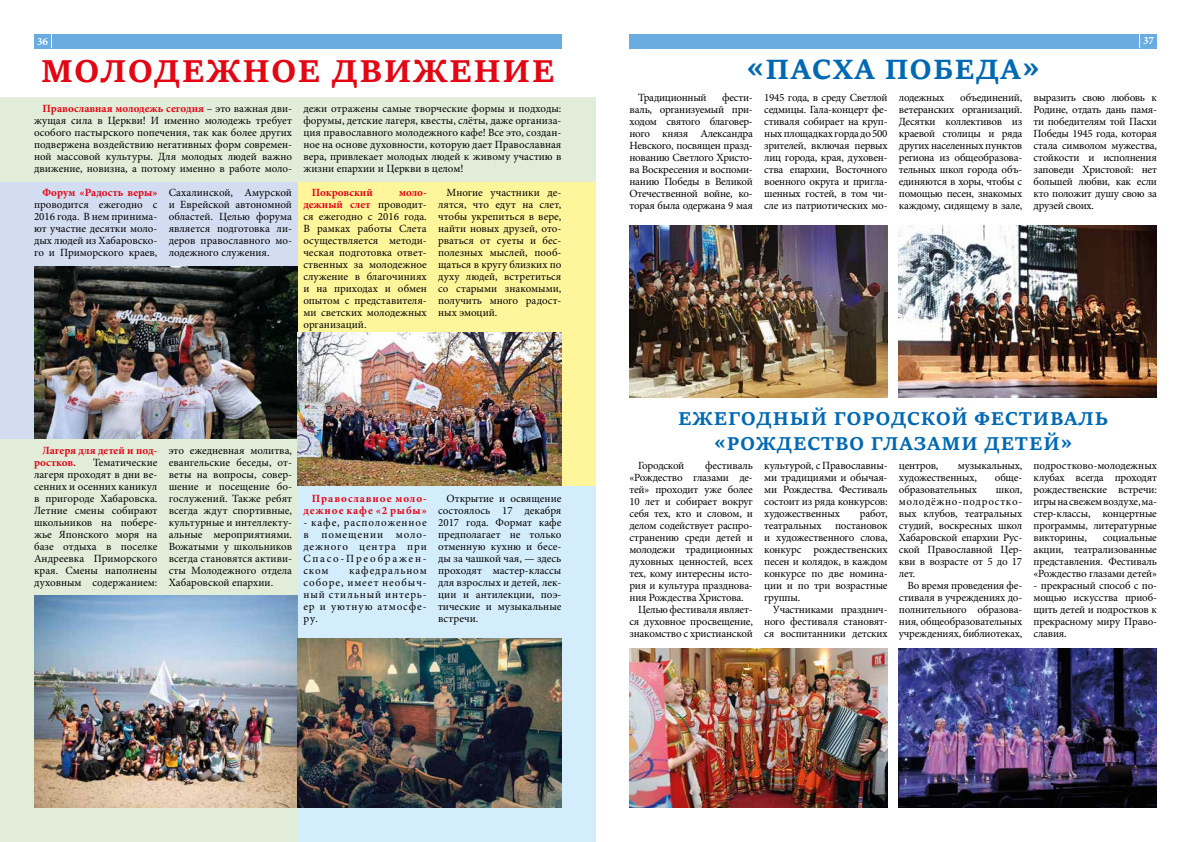
<style>
.page{position:relative;width:1191px;height:842px;background:#fff}
.page>*{position:absolute;margin:0;border:0;box-sizing:border-box;transform-origin:0 0}
.t1{font:700 34px "Sitka Text";letter-spacing:.045em;color:#e30613}
.t2{font:700 30px "Sitka Text";letter-spacing:.045em;color:#0069b4}
.t3{font:700 20px/25px "Sitka Text";letter-spacing:.045em;color:#0069b4;text-align:center}
.t4{font:11px/12px "Minion Pro";letter-spacing:-.015em;color:#000;text-align:justify}
.t5{font:700 11px/12px "Minion Pro";letter-spacing:.015em;color:#e30613}
.t6{font:700 11px/12px "Minion Pro";letter-spacing:.08em;color:#e30613;text-align:right}
.t7{font:700 11px "Minion Pro";color:#fff}
.s1{font-weight:700;color:#e30613}
</style>
<div class="page">
<div style="left:34px;top:34px;width:527px;height:14px;background:#69acdf"></div>
<div style="left:629px;top:34px;width:528px;height:14px;background:#69acdf"></div>
<svg style="left:51px;top:34px;width:1px;height:14px"></svg>
<svg style="left:1139px;top:34px;width:1px;height:14px"></svg>
<div style="left:0;top:438px;width:298px;height:404px;background:#e2edd9"></div>
<div style="left:0;top:97px;width:595px;height:85px;background:#e2edd9"></div>
<div style="left:298px;top:486px;width:297px;height:356px;background:#d4edfc"></div>
<div style="left:0;top:182px;width:298px;height:256px;background:#d3ddf2"></div>
<div style="left:298px;top:182px;width:297px;height:304px;background:#fff69b"></div>
<img style="left:34px;top:266px;width:264px;height:172px">
<img style="left:298px;top:333px;width:263px;height:153px">
<img style="left:34px;top:595px;width:264px;height:213px">
<img style="left:298px;top:638px;width:263px;height:170px">
<img style="left:629px;top:225px;width:258px;height:172px">
<img style="left:899px;top:225px;width:258px;height:172px">
<img style="left:629px;top:648px;width:258px;height:160px">
<img style="left:899px;top:648px;width:258px;height:160px">
<p class="t7" style="left:37px;top:34px;width:12px">36</p>
<p class="t7" style="left:1143px;top:33px;width:12px">37</p>
<h1 class="t1" style="left:41px;top:44px;width:515px">МОЛОДЕЖНОЕ ДВИЖЕНИЕ</h1>
<p class="t4" style="left:34px;top:102px;width:259px;text-indent:9px"><span class="s1">Православная молодежь сегодня</span> – это важная дви&shy;жущая сила в Церкви! И именно молодежь требует особого пастырского попечения, так как более других подвержена воздействию негативных форм современ&shy;ной массовой культуры. Для молодых людей важно движение, новизна, а потому именно в работе моло-</p>
<p class="t5" style="left:43px;top:186px;width:116px">Форум «Радость веры»</p>
<p class="t4" style="left:34px;top:199px;width:125px">проводится ежегодно с 2016 года. В нем принима&shy;ют участие десятки моло&shy;дых людей из Хабаровско&shy;го и Приморского краев,</p>
<h2 class="t2" style="left:745px;top:46px;width:297px">«ПАСХА ПОБЕДА»</h2>
<p class="t4" style="left:899px;top:91px;width:125px;text-indent:61px">объединений, ветеранских организаций.<br>Десятки коллективов из краевой столицы и ряда других населенных пунктов региона из общеобразова&shy;тельных школ города объ&shy;единяются в хоры, чтобы с помощью песен, знакомых каждому, сидящему в зале,</p>
<p class="t4" style="left:1033px;top:92px;width:125px">выразить свою любовь к Родине, отдать дань памя&shy;ти победителям той Пасхи Победы 1945 года, которая стала символом мужества, стойкости и исполнения заповеди Христовой: нет большей любви, как если кто положит душу свою за друзей своих.</p>
<p class="t4" style="left:629px;top:91px;width:125px;text-indent:93px">фести&shy;валь, организуемый при&shy;ходом святого благовер&shy;ного князя Александра Невского, посвящен празд&shy;нованию Светлого Христо&shy;ва Воскресения и воспоми&shy;нанию Победы в Великой Отечественной войне, ко&shy;торая была одержана 9 мая</p>
<p class="t4" style="left:638px;top:91px;width:70px">Традиционный</p>
<p class="t4" style="left:764px;top:91px;width:125px">1945 года, в среду Светлой седмицы. Гала-концерт фе&shy;стиваля собирает на круп&shy;ных площадках горда до 500 зрителей, включая первых лиц города, края, духовен&shy;ства епархии, Восточного военного округа и пригла&shy;шенных гостей, в том чи&shy;сле из патриотических мо-</p>
<p class="t4" style="left:899px;top:91px;width:47px">лодежных</p>
<p class="t4" style="left:303px;top:102px;width:259px">дежи отражены самые творческие формы и подходы: форумы, детские лагеря, квесты, слёты, даже организа&shy;ция православного молодежного кафе! Все это, создан&shy;ное на основе духовности, которую дает Православная вера, привлекает молодых людей к живому участию в жизни епархии и Церкви в целом!</p>
<p class="t4" style="left:169px;top:187px;width:125px">Сахалинской, Амурской и Еврейской автономной областей. Целью форума является подготовка ли&shy;деров православного мо&shy;лодежного служения.</p>
<p class="t4" style="left:438px;top:186px;width:125px;text-indent:9px">Многие участники де&shy;лятся, что едут на слет, чтобы укрепиться в вере, найти новых друзей, ото&shy;рваться от суеты и бес&shy;полезных мыслей, пооб&shy;щаться в кругу близких по духу людей, встретиться со старыми знакомыми, получить много радост&shy;ных эмоций.</p>
<p class="t5" style="left:312px;top:186px;width:62px">Покровский</p>
<p class="t4" style="left:303px;top:186px;width:125px;text-indent:96px"><span class="s1">моло&shy;дежный слет</span> проводит&shy;ся ежегодно с 2016 года.<br>В рамках работы Слета осуществляется методи&shy;ческая подготовка ответ&shy;ственных за молодежное служение в благочиниях и на приходах и обмен опытом с представителя&shy;ми светских молодежных организаций.</p>
<p class="t5" style="left:34px;top:445px;width:125px;text-indent:9px">Лагеря для детей и под&shy;ростков.</p>
<p class="t4" style="left:34px;top:457px;width:125px;text-indent:59px">Тематические лагеря проходят в дни ве&shy;сенних и осенних каникул в пригороде Хабаровска.<br>Летние смены собирают школьников на побере&shy;жье Японского моря на базе отдыха в поселке Андреевка Приморского края. Смены наполнены духовным содержанием:</p>
<p class="t4" style="left:169px;top:445px;width:125px">это ежедневная молитва, евангельские беседы, от&shy;веты на вопросы, совер&shy;шение и посещение бо&shy;гослужений. Также ребят всегда ждут спортивные, культурные и интеллекту&shy;альные мероприятиями.<br>Вожатыми у школьников всегда становятся активи&shy;сты Молодежного отдела Хабаровской епархии.</p>
<p class="t6" style="left:303px;top:492px;width:125px">Православное моло&shy;дежное кафе «2 рыбы»</p>
<p class="t4" style="left:303px;top:516px;width:125px">- кафе, расположенное в помещении моло&shy;дежного центра при Спасо-Преображен&shy;ском</p>
<p class="t4" style="left:303px;top:564px;width:125px;text-indent:46px">кафедральном соборе, имеет необыч&shy;ный стильный интерь&shy;ер и уютную атмосфе&shy;ру.</p>
<p class="t4" style="left:438px;top:492px;width:125px;text-indent:9px">Открытие и освящение состоялось 17 декабря 2017 года. Формат кафе предполагает не только отменную кухню и бесе&shy;ды за чашкой чая, — здесь проходят мастер-классы для взрослых и детей, лек&shy;ции и антилекции, поэ&shy;тические и музыкальные встречи.</p>
<h3 class="t3" style="left:678px;top:404px;width:431px">ЕЖЕГОДНЫЙ ГОРОДСКОЙ ФЕСТИВАЛЬ «РОЖДЕСТВО ГЛАЗАМИ ДЕТЕЙ»</h3>
<p class="t4" style="left:638px;top:459px;width:48px">Городской</p>
<p class="t4" style="left:705px;top:459px;width:49px">фестиваль</p>
<p class="t4" style="left:629px;top:471px;width:125px">«Рождество глазами де-</p>
<p class="t4" style="left:629px;top:483px;width:125px">тей» проходит уже более</p>
<p class="t4" style="left:629px;top:495px;width:125px">10 лет и собирает вокруг</p>
<p class="t4" style="left:629px;top:507px;width:125px">себя тех, кто и словом, и</p>
<p class="t4" style="left:629px;top:519px;width:125px">делом содействует распро-</p>
<p class="t4" style="left:629px;top:531px;width:125px">странению среди детей и</p>
<p class="t4" style="left:629px;top:543px;width:125px">молодежи традиционных</p>
<p class="t4" style="left:629px;top:555px;width:125px">духовных ценностей, всех</p>
<p class="t4" style="left:629px;top:567px;width:125px">тех, кому интересны исто-</p>
<p class="t4" style="left:629px;top:579px;width:125px">рия и культура празднова-</p>
<p class="t4" style="left:629px;top:591px;width:116px">ния Рождества Христова.</p>
<p class="t4" style="left:638px;top:603px;width:116px">Целью фестиваля являет-</p>
<p class="t4" style="left:629px;top:615px;width:125px">ся духовное просвещение,</p>
<p class="t4" style="left:629px;top:627px;width:125px">знакомство с христианской</p>
<p class="t4" style="left:764px;top:459px;width:125px">культурой, с Православны&shy;ми традициями и обычая&shy;ми Рождества. Фестиваль состоит из ряда конкурсов: художественных</p>
<p class="t4" style="left:764px;top:507px;width:125px;text-indent:96px">работ, театральных постановок и художественного слова, конкурс рождественских песен и колядок, в каждом конкурсе по две номина&shy;ции и по три возрастные группы.</p>
<p class="t4" style="left:764px;top:603px;width:125px;text-indent:9px">Участниками празднич&shy;ного фестиваля становят&shy;ся воспитанники детских</p>
<p class="t4" style="left:899px;top:459px;width:41px">центров,</p>
<p class="t4" style="left:899px;top:459px;width:125px;text-indent:59px">музыкальных, художественных,</p>
<p class="t4" style="left:994px;top:471px;width:29px">обще-</p>
<p class="t4" style="left:899px;top:483px;width:80px">образовательных</p>
<p class="t4" style="left:899px;top:483px;width:125px;text-indent:97px">школ, молодёжно-подростко&shy;вых клубов, театральных студий, воскресных школ Хабаровской епархии Рус&shy;ской Православной Цер&shy;кви в возрасте от 5 до 17 лет.</p>
<p class="t4" style="left:899px;top:579px;width:125px;text-indent:9px">Во время проведения фе&shy;стиваля в учреждениях до&shy;полнительного образова&shy;ния, общеобразовательных учреждениях, библиотеках,</p>
<p class="t4" style="left:1033px;top:459px;width:125px">подростково-молодежных клубах всегда проходят рождественские встречи: игры на свежем воздухе, ма&shy;стер-классы, концертные программы, литературные викторины,</p>
<p class="t4" style="left:1033px;top:531px;width:125px;text-indent:69px">социальные акции, театрализованные представления. Фестиваль «Рождество глазами детей»</p>
<p class="t4" style="left:1033px;top:579px;width:125px">- прекрасный способ с по&shy;мощью искусства приоб&shy;щить детей и подростков к прекрасному миру Право&shy;славия.</p>
</div>
